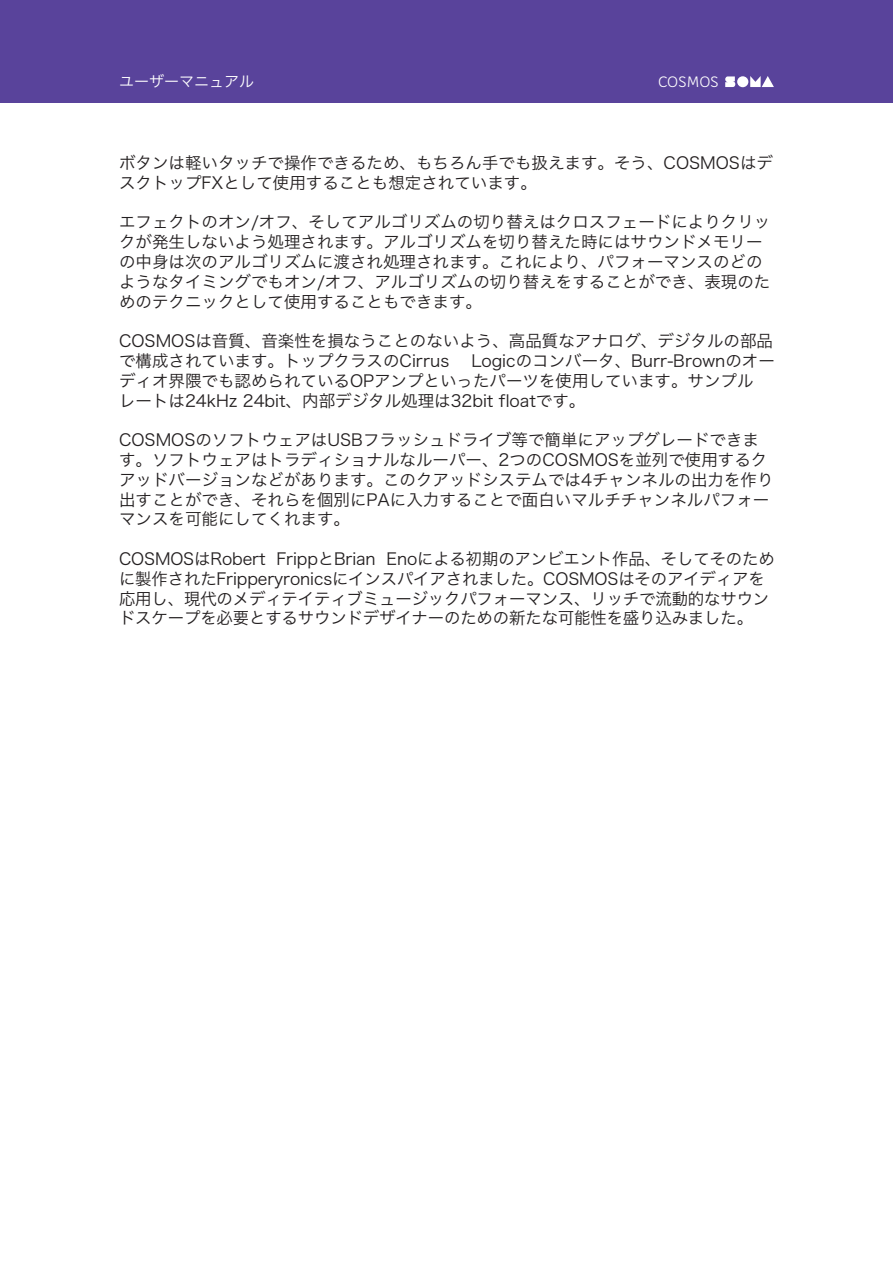
<style>
.page{position:relative;width:893px;height:1263px;background:#fff}
.page>*{position:absolute;margin:0;border:0;box-sizing:border-box;transform-origin:0 0}
.text{font:16.5px/19.8px "Hira Kaku Pro W3";color:#231f20}
.t1{font:15px "Hira Kaku Pro W3";color:#fff}
.t2{font:300 15px "Mediator";letter-spacing:-.01em;color:#fff}
</style>
<div class="page">
<div style="left:0;top:0;width:893px;height:103px;background:#59439b"></div>
<svg style="left:750px;top:76px;width:24px;height:11px"></svg>
<svg style="left:725px;top:76px;width:10px;height:11px"></svg>
<div style="left:737px;top:76px;width:11px;height:11px;background:#fff;border-radius:50%"></div>
<p class="t1" style="left:119px;top:68px;width:136px">ユーザーマニュアル</p>
<p class="t2" style="left:658px;top:72px;width:62px">COSMOS</p>
<p class="text" style="left:119px;top:152px;width:655px">ボタンは軽いタッチで操作できるため、もちろん手でも扱えます。そう、COSMOSはデスクトップFXとして使用することも想定されています。</p>
<p class="text" style="left:119px;top:211px;width:653px">エフェクトのオン/オフ、そしてアルゴリズムの切り替えはクロスフェードによりクリックが発生しないよう処理されます。アルゴリズムを切り替えた時にはサウンドメモリーの中身は次のアルゴリズムに渡され処理されます。これにより、パフォーマンスのどのようなタイミングでもオン/オフ、アルゴリズムの切り替えをすることができ、表現のためのテクニックとして使用することもできます。</p>
<p class="text" style="left:119px;top:330px;width:655px">COSMOSは音質、音楽性を損なうことのないよう、高品質なアナログ、デジタルの部品で構成されています。トップクラスのCirrus</p>
<p class="text" style="left:119px;top:350px;width:657px;text-indent:352px">Logicのコンバータ、Burr-Brownのオーディオ界隈でも認められているOPアンプといったパーツを使用しています。サンプル<br>レートは24kHz 24bit、内部デジタル処理は32bit floatです。</p>
<p class="text" style="left:119px;top:429px;width:656px">COSMOSのソフトウェアはUSBフラッシュドライブ等で簡単にアップグレードできます。ソフトウェアはトラディショナルなルーパー、2つのCOSMOSを並列で使用するクアッドバージョンなどがあります。このクアッドシステムでは4チャンネルの出力を作り出すことができ、それらを個別にPAに入力することで面白いマルチチャンネルパフォーマンスを可能にしてくれます。</p>
<p class="text" style="left:119px;top:548px;width:657px">COSMOSはRobert FrippとBrian Enoによる初期のアンビエント作品、そしてそのために製作されたFripperyronicsにインスパイアされました。COSMOSはそのアイディアを応用し、現代のメディテイティブミュージックパフォーマンス、リッチで流動的なサウンドスケープを必要とするサウンドデザイナーのための新たな可能性を盛り込みました。</p>
</div>
